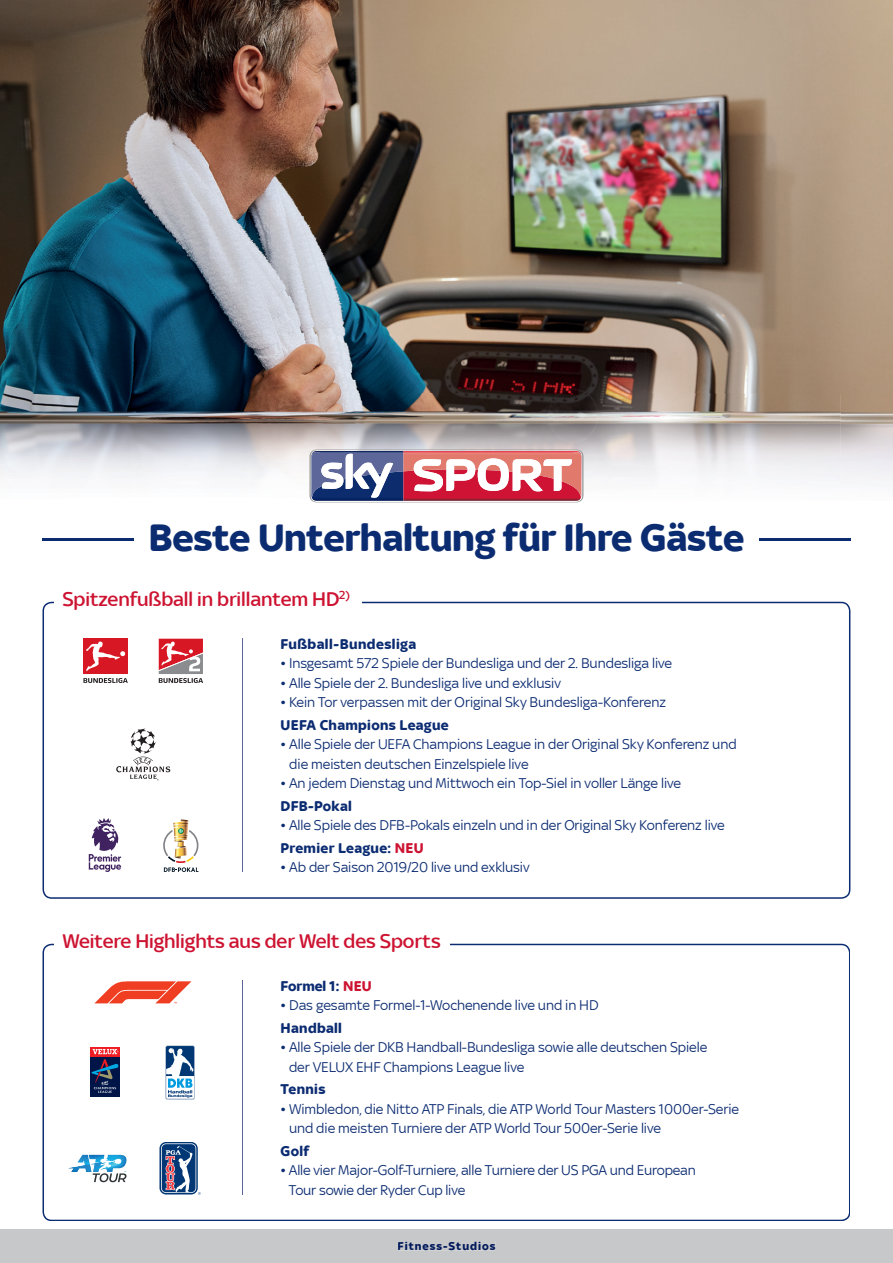
<style>
.page{position:relative;width:893px;height:1263px;background:#fff}
.page>*{position:absolute;margin:0;border:0;box-sizing:border-box;transform-origin:0 0}
.t1{font:700 40.5px "Sky Text";letter-spacing:-.01em;color:#0c2c72}
.t2{font:500 21px "Sky Text";letter-spacing:-.005em;color:#cd1331}
.t3{font:15px/19.5px "Sky Text";letter-spacing:-.005em;color:#0c2c72}
.t4{font:700 15px "Sky Text";letter-spacing:.02em;color:#0c2c72}
.t5{font:700 15px "Sky Text";letter-spacing:-.005em;color:#0c2c72}
.t6{font:700 12px "Sky Text";letter-spacing:.08em;color:#0c2c72}
.s1{font-weight:700}
.s2{font-weight:700;color:#cd1331}
.s3{color:#cd1331}
</style>
<div class="page">
<img style="left:0;top:0;width:893px;height:541px">
<svg style="left:43px;top:602px;width:807px;height:297px"></svg>
<div style="left:54px;top:583px;width:307px;height:31px;background:#fff"></div>
<hr style="left:242px;top:638px;width:1px;height:234px;background:#5d669c">
<svg style="left:43px;top:944px;width:807px;height:277px"></svg>
<div style="left:54px;top:925px;width:395px;height:31px;background:#fff"></div>
<hr style="left:242px;top:980px;width:1px;height:215px;background:#5d669c">
<svg style="left:159px;top:1142px;width:39px;height:52px"></svg>
<svg style="left:161px;top:1143px;width:35px;height:50px"></svg>
<div style="left:162px;top:1144px;width:33px;height:48px;background:#013775;border-radius:4px"></div>
<svg style="left:166px;top:1146px;width:26px;height:46px"></svg>
<div style="left:90px;top:1056px;width:30px;height:40px;background:#001547"></div>
<div style="left:90px;top:1047px;width:30px;height:9px;background:#ee2329"></div>
<svg style="left:91px;top:1049px;width:28px;height:44px"></svg>
<svg style="left:165px;top:1045px;width:30px;height:55px"></svg>
<div style="left:83px;top:639px;width:45px;height:35px;background:#d71824"></div>
<svg style="left:86px;top:641px;width:39px;height:30px"></svg>
<svg style="left:83px;top:678px;width:45px;height:5px"></svg>
<svg style="left:159px;top:639px;width:44px;height:44px"></svg>
<div style="left:0;top:1229px;width:893px;height:34px;background:#c7c8ca"></div>
<div style="left:398px;top:1241px;width:97px;height:9px;background:#c7c8ca"></div>
<svg style="left:94px;top:981px;width:97px;height:22px"></svg>
<img style="left:43px;top:539px;width:90px;height:1px">
<img style="left:760px;top:539px;width:90px;height:1px">
<svg style="left:309px;top:449px;width:274px;height:53px"></svg>
<svg style="left:68px;top:1155px;width:59px;height:27px"></svg>
<h1 class="t1" style="left:149px;top:514px;width:597px">Beste Unterhaltung für Ihre Gäste</h1>
<h2 class="t2" style="left:62px;top:587px;width:289px">Spitzenfußball in brillantem HD<sup>2)</sup></h2>
<p class="t4" style="left:281px;top:635px;width:137px">Fußball-Bundesliga</p>
<p class="t3" style="left:281px;top:654px;width:393px">• Insgesamt 572 Spiele der Bundesliga und der 2. Bundesliga live</p>
<p class="t3" style="left:281px;top:673px;width:282px">• Alle Spiele der 2. Bundesliga live und exklusiv</p>
<p class="t3" style="left:281px;top:693px;width:387px">• Kein Tor verpassen mit der Original Sky Bundesliga-Konferenz</p>
<p class="t4" style="left:281px;top:716px;width:170px">UEFA Champions League</p>
<p class="t3" style="left:289px;top:735px;width:449px;text-indent:-9px">• Alle Spiele der UEFA Champions League in der Original Sky Konferenz und die meisten deutschen Einzelspiele live</p>
<p class="t3" style="left:281px;top:774px;width:402px">• An jedem Dienstag und Mittwoch ein Top-Siel in voller Länge live</p>
<p class="t4" style="left:281px;top:797px;width:73px">DFB-Pokal</p>
<p class="t3" style="left:281px;top:814px;width:446px;line-height:22.5px">• Alle Spiele des DFB-Pokals einzeln und in der Original Sky Konferenz live<br><span class="s1">Premier League:</span> <span class="s2">NEU</span></p>
<p class="t3" style="left:281px;top:858px;width:250px">• Ab der Saison 2019/20 live und exklusiv</p>
<h2 class="t2" style="left:62px;top:929px;width:380px">Weitere Highlights aus der Welt des Sports</h2>
<p class="t5" style="left:281px;top:977px;width:93px">Formel 1: <span class="s3">NEU</span></p>
<p class="t3" style="left:281px;top:995px;width:319px">• Das gesamte Formel-1-Wochenende live und in HD</p>
<p class="t4" style="left:281px;top:1019px;width:63px">Handball</p>
<p class="t3" style="left:289px;top:1037px;width:420px;text-indent:-8px">• Alle Spiele der DKB Handball-Bundesliga sowie alle deutschen Spiele der VELUX EHF Champions League live</p>
<p class="t4" style="left:281px;top:1081px;width:46px">Tennis</p>
<p class="t3" style="left:289px;top:1099px;width:452px;text-indent:-8px">• Wimbledon, die Nitto ATP Finals, die ATP World Tour Masters 1000er-Serie und die meisten Turniere der ATP World Tour 500er-Serie live</p>
<p class="t4" style="left:281px;top:1142px;width:30px">Golf</p>
<p class="t3" style="left:289px;top:1160px;width:409px;text-indent:-8px">• Alle vier Major-Golf-Turniere, alle Turniere der US PGA und European<br>Tour sowie der Ryder Cup live</p>
<p class="t6" style="left:397px;top:1239px;width:99px">Fitness-Studios</p>
</div>
